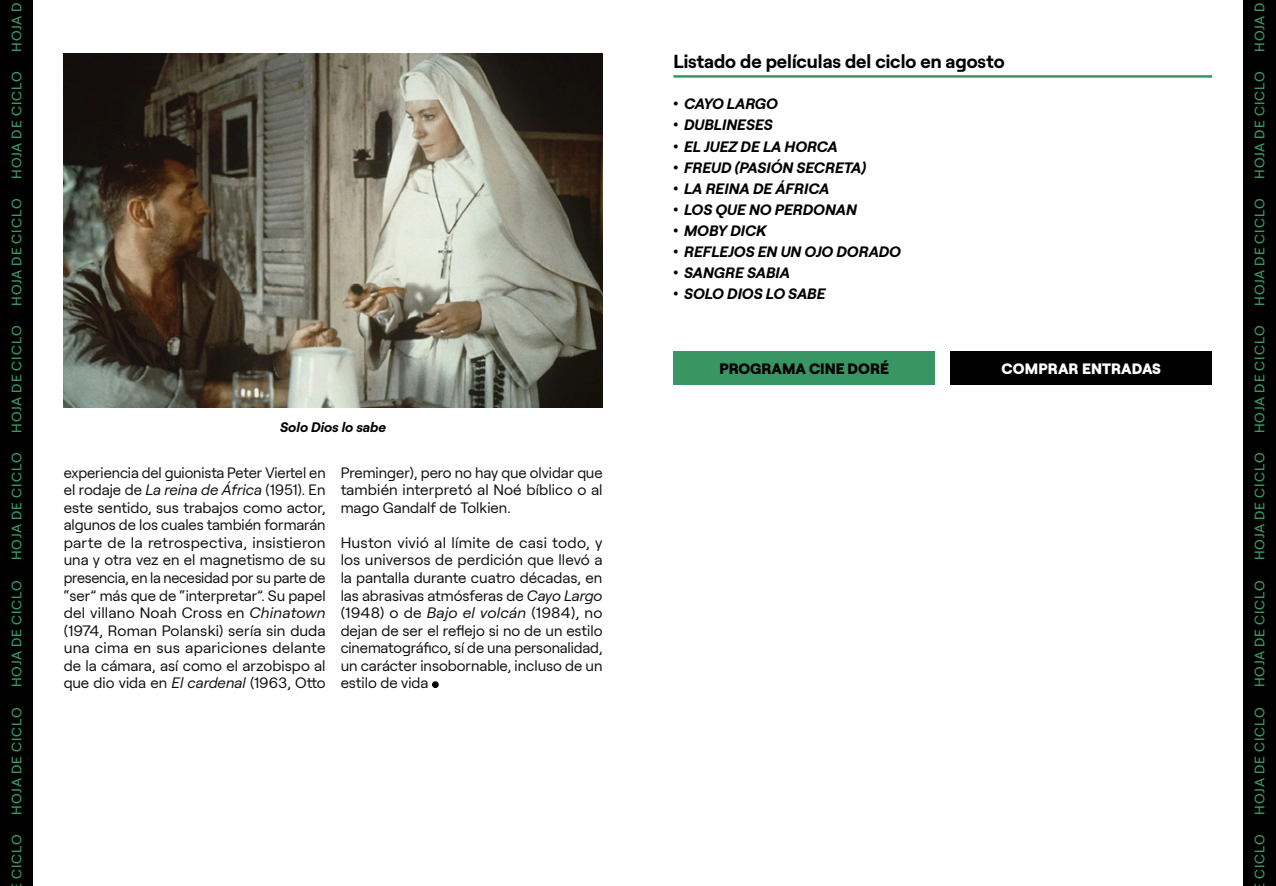
<style>
.page{position:relative;width:1276px;height:886px;background:#fff}
.page>*{position:absolute;margin:0;border:0;box-sizing:border-box;transform-origin:0 0}
.t1{font:700 18.75px "Roobert";color:#000}
.t2{font:15px/17.5px "Roobert";color:#0f0f0f;text-align:justify}
.t3{font:italic 700 15px "Roobert";color:#000}
.t4{font:800 15px "Roobert";color:#000}
.t5{font:800 15px "Roobert";letter-spacing:.01em;color:#fff}
.t6{font:italic 700 15px "Roobert";letter-spacing:-.025em;color:#000}
.t7{font:500 13.75px "Roobert";letter-spacing:.08em;color:#379664}
.t8{font:italic 700 13.75px "Roobert";color:#000}
.s1{font-style:italic}
</style>
<div class="page">
<div style="left:0;top:0;width:32px;height:886px;background:#000"></div>
<div style="left:1243px;top:0;width:33px;height:886px;background:#000"></div>
<div style="left:432px;top:681px;width:7px;height:7px;border:1px solid #000;border-radius:50%"></div>
<hr style="left:673px;top:75px;width:539px;height:3px;background:#379664">
<div style="left:950px;top:351px;width:262px;height:33px;background:#000"></div>
<div style="left:673px;top:351px;width:262px;height:33px;background:#379664"></div>
<img style="left:64px;top:53px;width:538px;height:354px">
<p class="t7" style="left:6px;top:52px;width:51px;rotate:-90deg">HOJA D</p>
<p class="t7" style="left:6px;top:179px;width:109px;rotate:-90deg">HOJA DE CICLO</p>
<p class="t7" style="left:6px;top:306px;width:109px;rotate:-90deg">HOJA DE CICLO</p>
<p class="t7" style="left:6px;top:433px;width:109px;rotate:-90deg">HOJA DE CICLO</p>
<p class="t7" style="left:6px;top:560px;width:109px;rotate:-90deg">HOJA DE CICLO</p>
<p class="t7" style="left:6px;top:687px;width:109px;rotate:-90deg">HOJA DE CICLO</p>
<p class="t7" style="left:6px;top:814px;width:109px;rotate:-90deg">HOJA DE CICLO</p>
<p class="t7" style="left:6px;top:879px;width:47px;rotate:-90deg">CICLO</p>
<p class="t8" style="left:280px;top:416px;width:108px">Solo Dios lo sabe</p>
<p class="t2" style="left:64px;top:463px;width:263px">experiencia del guionista Peter Viertel en el rodaje de <span class="s1">La reina de África</span> (1951). En este sentido, sus trabajos como actor, algunos de los cuales también formarán parte de la retrospectiva, insistieron una y otra vez en el magnetismo de su presencia, en la necesidad por su parte de “ser” más que de “interpretar”. Su papel del villano Noah Cross en <span class="s1">Chinatown </span>(1974, Roman Polanski) sería sin duda una cima en sus apariciones delante de la cámara, así como el arzobispo al que dio vida en <span class="s1">El cardenal</span> (1963, Otto</p>
<p class="t2" style="left:341px;top:463px;width:263px">Preminger), pero no hay que olvidar que también interpretó al Noé bíblico o al mago Gandalf de Tolkien.</p>
<p class="t2" style="left:341px;top:533px;width:263px">Huston vivió al límite de casi todo, y los universos de perdición que llevó a la pantalla durante cuatro décadas, en las abrasivas atmósferas de <span class="s1">Cayo Largo </span>(1948) o de <span class="s1">Bajo el volcán</span> (1984), no dejan de ser el reflejo si no de un estilo cinematográfico, sí de una personalidad, un carácter insobornable, incluso de un estilo de vida</p>
<p class="t1" style="left:673px;top:47px;width:333px">Listado de películas del ciclo en agosto</p>
<p class="t6" style="left:673px;top:92px;width:106px">• CAYO LARGO</p>
<p class="t3" style="left:673px;top:114px;width:101px">• DUBLINESES</p>
<p class="t3" style="left:673px;top:135px;width:166px">• EL JUEZ DE LA HORCA</p>
<p class="t3" style="left:673px;top:156px;width:194px">• FREUD (PASIÓN SECRETA)</p>
<p class="t3" style="left:673px;top:177px;width:157px">• LA REINA DE ÁFRICA</p>
<p class="t3" style="left:673px;top:198px;width:185px">• LOS QUE NO PERDONAN</p>
<p class="t3" style="left:673px;top:219px;width:95px">• MOBY DICK</p>
<p class="t3" style="left:673px;top:240px;width:229px">• REFLEJOS EN UN OJO DORADO</p>
<p class="t3" style="left:673px;top:261px;width:118px">• SANGRE SABIA</p>
<p class="t3" style="left:673px;top:282px;width:154px">• SOLO DIOS LO SABE</p>
<p class="t4" style="left:719px;top:356px;width:171px">PROGRAMA CINE DORÉ</p>
<p class="t5" style="left:1001px;top:356px;width:161px">COMPRAR ENTRADAS</p>
<p class="t7" style="left:1249px;top:52px;width:51px;rotate:-90deg">HOJA D</p>
<p class="t7" style="left:1249px;top:179px;width:109px;rotate:-90deg">HOJA DE CICLO</p>
<p class="t7" style="left:1249px;top:306px;width:109px;rotate:-90deg">HOJA DE CICLO</p>
<p class="t7" style="left:1249px;top:433px;width:109px;rotate:-90deg">HOJA DE CICLO</p>
<p class="t7" style="left:1249px;top:560px;width:109px;rotate:-90deg">HOJA DE CICLO</p>
<p class="t7" style="left:1249px;top:687px;width:109px;rotate:-90deg">HOJA DE CICLO</p>
<p class="t7" style="left:1249px;top:814px;width:109px;rotate:-90deg">HOJA DE CICLO</p>
<p class="t7" style="left:1249px;top:879px;width:47px;rotate:-90deg">CICLO</p>
</div>
